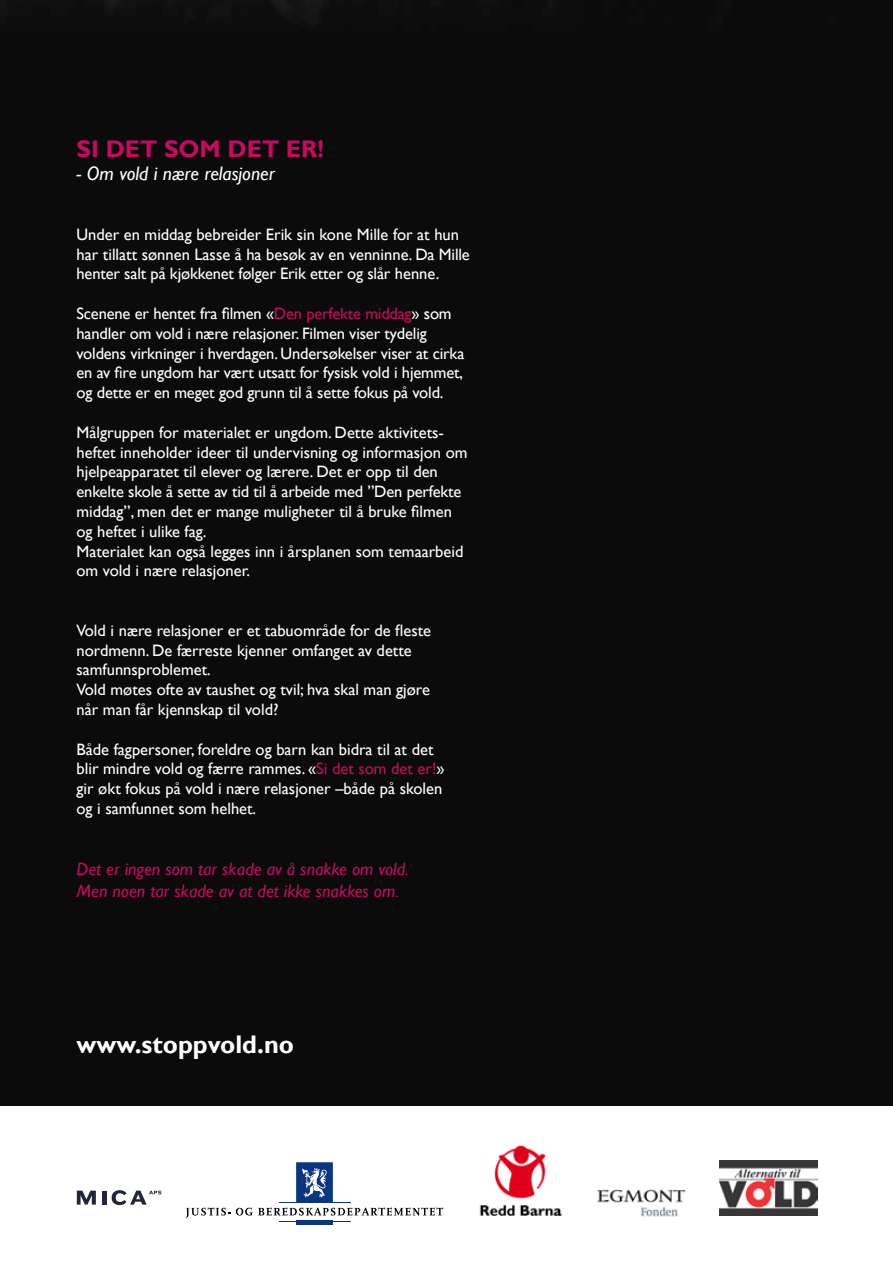
<style>
.page{position:relative;width:893px;height:1263px;background:#fff}
.page>*{position:absolute;margin:0;border:0;box-sizing:border-box;transform-origin:0 0}
.t1{font:700 25.5px "Gill Sans";color:#fff}
.t2{font:700 24px "Gill Sans";color:#c70960}
.t3{font:italic 19.5px "Gill Sans";color:#fff}
.t4{font:italic 18px/21.6px "Gill Sans";color:#c70960}
.t5{font:16.5px/19.8px "Gill Sans";color:#fff}
.s1{color:#c70960}
</style>
<div class="page">
<div style="left:0;top:0;width:893px;height:1106px;background:#0b0b0b"></div>
<img style="left:719px;top:1160px;width:99px;height:55px">
<hr style="left:279px;top:1220px;width:71px;height:1px;background:#0b367f">
<hr style="left:296px;top:1221px;width:37px;height:4px;background:#0b367f">
<hr style="left:279px;top:1202px;width:71px;height:1px;background:#0b367f">
<div style="left:296px;top:1162px;width:37px;height:40px;background:#0b367f"></div>
<svg style="left:302px;top:1168px;width:25px;height:30px"></svg>
<svg style="left:186px;top:1207px;width:44px;height:11px"></svg>
<svg style="left:236px;top:1207px;width:207px;height:8px"></svg>
<img style="left:597px;top:1189px;width:89px;height:28px">
<svg style="left:77px;top:1190px;width:19px;height:14px"></svg>
<hr style="left:102px;top:1190px;width:4px;height:14px;background:#212538">
<svg style="left:112px;top:1190px;width:49px;height:15px"></svg>
<img style="left:479px;top:1145px;width:84px;height:71px">
<h2 class="t2" style="left:77px;top:134px;width:249px">SI DET SOM DET ER!</h2>
<p class="t3" style="left:77px;top:162px;width:200px">- Om vold i nære relasjoner</p>
<p class="t5" style="left:77px;top:225px;width:395px">Under en middag bebreider Erik sin kone Mille for at hun har tillatt sønnen Lasse å ha besøk av en venninne. Da Mille henter salt på kjøkkenet følger Erik etter og slår henne.</p>
<p class="t5" style="left:77px;top:304px;width:389px">Scenene er hentet fra filmen «<span class="s1">Den perfekte middag</span>» som handler om vold i nære relasjoner. Filmen viser tydelig voldens virkninger i hverdagen. Undersøkelser viser at cirka en av fire ungdom har vært utsatt for fysisk vold i hjemmet, og dette er en meget god grunn til å sette fokus på vold.</p>
<p class="t5" style="left:77px;top:423px;width:392px">Målgruppen for materialet er ungdom. Dette aktivitets&shy;heftet inneholder ideer til undervisning og informasjon om hjelpeapparatet til elever og lærere. Det er opp til den enkelte skole å sette av tid til å arbeide med ”Den perfekte middag”, men det er mange muligheter til å bruke filmen og heftet i ulike fag.<br>Materialet kan også legges inn i årsplanen som temaarbeid om vold i nære relasjoner.</p>
<p class="t5" style="left:77px;top:621px;width:356px">Vold i nære relasjoner er et tabuområde for de fleste nordmenn. De færreste kjenner omfanget av dette samfunnsproblemet.<br>Vold møtes ofte av taushet og tvil; hva skal man gjøre når man får kjennskap til vold?</p>
<p class="t5" style="left:77px;top:739px;width:370px">Både fagpersoner, foreldre og barn kan bidra til at det blir mindre vold og færre rammes. «<span class="s1">Si det som det er!</span>» gir økt fokus på vold i nære relasjoner –både på skolen og i samfunnet som helhet.</p>
<p class="t4" style="left:77px;top:859px;width:334px">Det er ingen som tar skade av å snakke om vold.<br>Men noen tar skade av at det ikke snakkes om.</p>
<h1 class="t1" style="left:77px;top:1029px;width:219px">www.stoppvold.no</h1>
</div>
